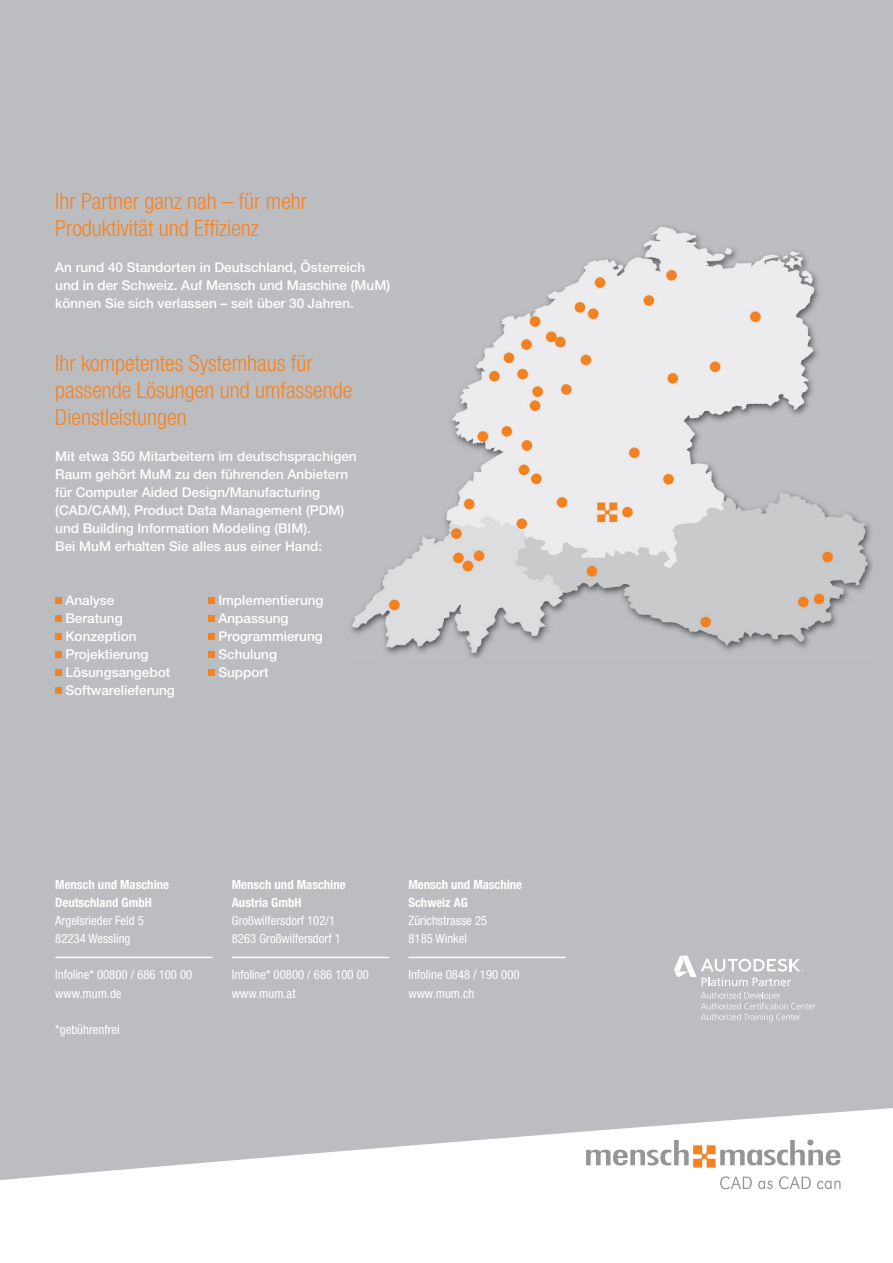
<style>
.page{position:relative;width:893px;height:1263px;background:#fff}
.page>*{position:absolute;margin:0;border:0;box-sizing:border-box;transform-origin:0 0}
.t1{font:300 condensed 22.5px/27px "Helvetica Neue LT";color:#f58220}
.t2{font:500 13.5px/18px "Helvetica Neue LT";color:#fff}
.t3{font:condensed 12.75px/18.1px "Helvetica Neue LT";color:#fff}
.t4{font:700 condensed 12.75px/18.1px "Helvetica Neue LT";color:#fff}
</style>
<div class="page">
<div style="left:0;top:0;width:893px;height:1190px;background:#bcbdc0"></div>
<svg style="left:586px;top:1139px;width:254px;height:28px"></svg>
<svg style="left:720px;top:1176px;width:32px;height:13px"></svg>
<svg style="left:758px;top:1181px;width:15px;height:8px"></svg>
<svg style="left:779px;top:1176px;width:32px;height:13px"></svg>
<svg style="left:817px;top:1180px;width:23px;height:9px"></svg>
<div style="left:808px;top:0;width:85px;height:344px;background:#bcbdc0"></div>
<svg style="left:701px;top:992px;width:114px;height:30px"></svg>
<svg style="left:674px;top:955px;width:130px;height:31px"></svg>
<div style="left:208px;top:597px;width:7px;height:7px;background:#f58220"></div>
<div style="left:208px;top:615px;width:7px;height:7px;background:#f58220"></div>
<div style="left:208px;top:633px;width:7px;height:7px;background:#f58220"></div>
<div style="left:208px;top:651px;width:7px;height:7px;background:#f58220"></div>
<div style="left:208px;top:669px;width:7px;height:7px;background:#f58220"></div>
<hr style="left:55px;top:957px;width:158px;height:1px;background:#fff">
<hr style="left:232px;top:957px;width:157px;height:1px;background:#fff">
<hr style="left:408px;top:957px;width:158px;height:1px;background:#fff">
<img style="left:350px;top:224px;width:523px;height:434px">
<div style="left:55px;top:597px;width:7px;height:6px;background:#f58220"></div>
<div style="left:55px;top:615px;width:7px;height:6px;background:#f58220"></div>
<div style="left:55px;top:633px;width:7px;height:6px;background:#f58220"></div>
<div style="left:55px;top:651px;width:7px;height:6px;background:#f58220"></div>
<div style="left:55px;top:669px;width:7px;height:6px;background:#f58220"></div>
<div style="left:55px;top:687px;width:7px;height:6px;background:#f58220"></div>
<h1 class="t1" style="left:55px;top:188px;width:253px">Ihr Partner ganz nah – für mehr<br>Produktivität und Effizienz</h1>
<p class="t2" style="left:55px;top:258px;width:336px">An rund 40 Standorten in Deutschland, Österreich und in der Schweiz. Auf Mensch und Maschine (MuM) können Sie sich verlassen – seit über 30 Jahren.</p>
<h1 class="t1" style="left:55px;top:350px;width:298px">Ihr kompetentes Systemhaus für passende Lösungen und umfassende<br>Dienstleistungen</h1>
<p class="t2" style="left:55px;top:447px;width:303px">Mit etwa 350 Mitarbeitern im deutschsprachigen Raum gehört MuM zu den führenden Anbietern für Computer Aided Design/Manufacturing (CAD/CAM), Product Data Management (PDM) und Building Information Modeling (BIM).<br>Bei MuM erhalten Sie alles aus einer Hand:</p>
<p class="t2" style="left:65px;top:591px;width:111px">Analyse<br>Beratung<br>Konzeption<br>Projektierung<br>Lösungsangebot<br>Softwarelieferung</p>
<p class="t2" style="left:218px;top:591px;width:107px">Implementierung<br>Anpassung<br>Programmierung<br>Schulung<br>Support</p>
<p class="t4" style="left:55px;top:875px;width:115px">Mensch und Maschine<br>Deutschland GmbH</p>
<p class="t3" style="left:55px;top:911px;width:90px">Argelsrieder Feld 5<br>82234 Wessling</p>
<p class="t3" style="left:55px;top:966px;width:139px">Infoline* 00800 / 686 100 00 www.mum.de</p>
<p class="t3" style="left:55px;top:1020px;width:66px">*gebührenfrei</p>
<p class="t4" style="left:232px;top:875px;width:115px">Mensch und Maschine<br>Austria GmbH</p>
<p class="t3" style="left:232px;top:911px;width:110px">Großwilfersdorf 102/1<br>8263 Großwilfersdorf 1</p>
<p class="t3" style="left:232px;top:966px;width:139px">Infoline* 00800 / 686 100 00 www.mum.at</p>
<p class="t4" style="left:408px;top:875px;width:115px">Mensch und Maschine<br>Schweiz AG</p>
<p class="t3" style="left:408px;top:911px;width:80px">Zürichstrasse 25<br>8185 Winkel</p>
<p class="t3" style="left:408px;top:966px;width:113px">Infoline 0848 / 190 000 www.mum.ch</p>
</div>
